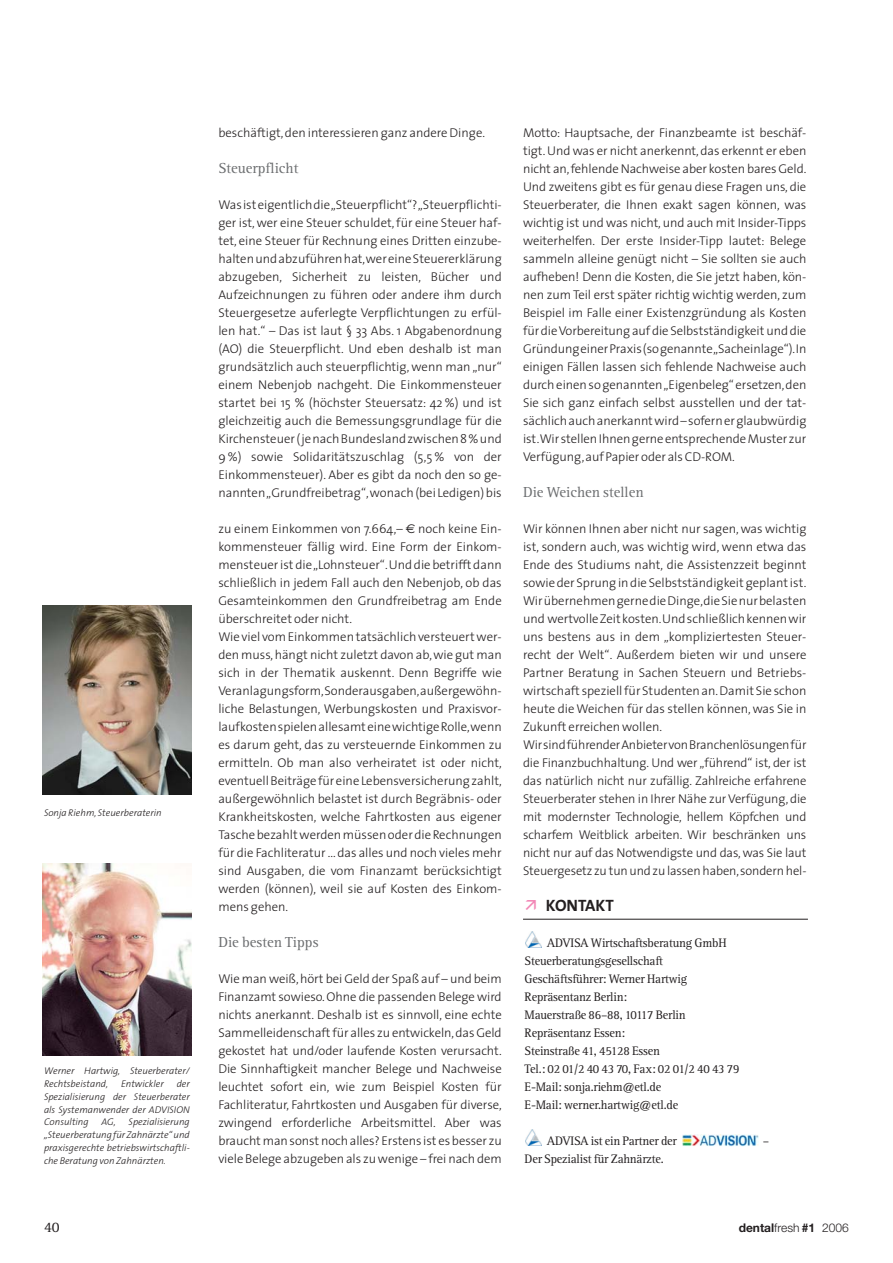
<style>
.page{position:relative;width:893px;height:1263px;background:#fff}
.page>*{position:absolute;margin:0;border:0;box-sizing:border-box;transform-origin:0 0}
.t1{font:700 16.5px "The Sans";letter-spacing:-.005em;color:#231f20}
.t2{font:15px "Rotis Serif";color:#6c6e70}
.t3{font:15px "Rotis Serif";color:#231f20}
.t4{font:300 12.75px/18px "The Sans";color:#231f20;text-align:justify}
.t5{font:12.75px/18px "Rotis Serif";letter-spacing:-.015em;color:#231f20}
.t6{font:300 12px "Helvetica Neue";color:#231f20}
.t7{font:italic 300 9.75px/12.8px "The Sans";color:#231f20;text-align:justify}
.s1{font-family:"Euro Sans";font-weight:400}
.s2{font-weight:700}
</style>
<div class="page">
<img style="left:43px;top:605px;width:148px;height:190px">
<hr style="left:523px;top:919px;width:285px;height:1px;background:#231f20">
<img style="left:526px;top:932px;width:15px;height:16px">
<img style="left:526px;top:1129px;width:15px;height:16px">
<img style="left:43px;top:864px;width:148px;height:191px">
<img style="left:682px;top:1134px;width:76px;height:13px">
<p class="t7" style="left:44px;top:807px;width:119px">Sonja Riehm, Steuerberaterin</p>
<p class="t7" style="left:44px;top:1066px;width:147px">Werner Hartwig, Steuerberater/<br>Rechtsbeistand,</p>
<p class="t7" style="left:44px;top:1078px;width:147px;text-indent:133px">der Spezialisierung der Steuerberater als Systemanwender der ADVISION Consulting</p>
<p class="t7" style="left:121px;top:1078px;width:44px">Entwickler</p>
<p class="t7" style="left:44px;top:1117px;width:147px;text-indent:85px">Spezialisierung „Steuerberatung für Zahnärzte“ und praxisgerechte betriebswirtschaftli&shy;che Beratung von Zahnärzten.</p>
<p class="t7" style="left:101px;top:1117px;width:16px">AG,</p>
<p class="t4" style="left:218px;top:125px;width:268px">beschäftigt,den interessieren ganz andere Dinge.</p>
<p class="t2" style="left:218px;top:163px;width:82px">Steuerpflicht</p>
<p class="t4" style="left:218px;top:197px;width:285px">Was isteigentlich die „Steuerpflicht“? „Steuerpflichti&shy;ger ist, wer eine Steuer schuldet, für eine Steuer haf&shy;tet, eine Steuer für Rechnung eines Dritten einzube&shy;halten und abzuführen hat,wer eine Steuererklärung abzugeben, Sicherheit zu leisten, Bücher und Aufzeichnungen zu führen oder andere ihm durch Steuergesetze auferlegte Verpflichtungen zu erfül&shy;len hat.“ – Das ist laut § 33 Abs. 1 Abgabenordnung (AO) die Steuerpflicht. Und eben deshalb ist man grundsätzlich auch steuerpflichtig, wenn man „nur“ einem Nebenjob nachgeht. Die Einkommensteuer startet bei 15 % (höchster Steuersatz: 42 %) und ist gleichzeitig auch die Bemessungsgrundlage für die Kirchensteuer (je nach Bundesland zwischen 8 % und 9 %) sowie Solidaritätszuschlag (5,5 % von der Einkommensteuer). Aber es gibt da noch den so ge&shy;nannten „Grundfreibetrag“,wonach (bei Ledigen) bis</p>
<p class="t4" style="left:218px;top:521px;width:285px;text-align:left">zu einem Einkommen von 7.664,– <span class="s1">€</span> noch keine Ein&shy;kommensteuer fällig wird. Eine Form der Einkom&shy;mensteuer ist die „Lohnsteuer“.Und die betrifft dann schließlich in jedem Fall auch den Nebenjob, ob das Gesamteinkommen den Grundfreibetrag am Ende überschreitet oder nicht.<br>Wie viel vom Einkommen tatsächlich versteuert wer&shy;den muss,hängt nicht zuletzt davon ab,wie gut man sich in der Thematik auskennt. Denn Begriffe wie Veranlagungsform,Sonderausgaben,außergewöhn&shy;liche Belastungen, Werbungskosten und Praxisvor&shy;laufkosten spielen allesamt eine wichtige Rolle,wenn es darum geht, das zu versteuernde Einkommen zu ermitteln. Ob man also verheiratet ist oder nicht, eventuell Beiträge für eine Lebensversicherung zahlt, außergewöhnlich belastet ist durch Begräbnis- oder Krankheitskosten, welche Fahrtkosten aus eigener Tasche bezahlt werden müssen oder die Rechnungen für die Fachliteratur ... das alles und noch vieles mehr sind Ausgaben, die vom Finanzamt berücksichtigt werden (können), weil sie auf Kosten des Einkom&shy;mens gehen.</p>
<p class="t2" style="left:218px;top:937px;width:102px">Die besten Tipps</p>
<p class="t4" style="left:218px;top:971px;width:285px">Wie man weiß, hört bei Geld der Spaß auf – und beim Finanzamt sowieso. Ohne die passenden Belege wird nichts anerkannt. Deshalb ist es sinnvoll, eine echte Sammelleidenschaft für alles zu entwickeln,das Geld gekostet hat und/oder laufende Kosten verursacht.<br>Die Sinnhaftigkeit mancher Belege und Nachweise leuchtet sofort ein, wie zum Beispiel Kosten für Fachliteratur, Fahrtkosten und Ausgaben für diverse, zwingend erforderliche Arbeitsmittel. Aber was braucht man sonst noch alles? Erstens ist es besser zu viele Belege abzugeben als zu wenige – frei nach dem</p>
<p class="t4" style="left:523px;top:125px;width:285px">Motto: Hauptsache, der Finanzbeamte ist beschäf&shy;tigt. Und was er nicht anerkennt, das erkennt er eben nicht an,fehlende Nachweise aber kosten bares Geld.<br>Und zweitens gibt es für genau diese Fragen uns, die Steuerberater, die Ihnen exakt sagen können, was wichtig ist und was nicht, und auch mit Insider-Tipps weiterhelfen. Der erste Insider-Tipp lautet: Belege sammeln alleine genügt nicht – Sie sollten sie auch aufheben! Denn die Kosten, die Sie jetzt haben, kön&shy;nen zum Teil erst später richtig wichtig werden, zum Beispiel im Falle einer Existenzgründung als Kosten für die Vorbereitung auf die Selbstständigkeit und die Gründung einer Praxis (so genannte „Sacheinlage“).In einigen Fällen lassen sich fehlende Nachweise auch durch einen so genannten „Eigenbeleg“ ersetzen,den Sie sich ganz einfach selbst ausstellen und der tat&shy;sächlich auch anerkannt wird – sofern er glaubwürdig ist.Wir stellen Ihnen gerne entsprechende Muster zur Verfügung,auf Papier oder als CD-ROM.</p>
<p class="t2" style="left:523px;top:487px;width:122px">Die Weichen stellen</p>
<p class="t4" style="left:523px;top:521px;width:285px;text-align:left">Wir können Ihnen aber nicht nur sagen, was wichtig ist, sondern auch, was wichtig wird, wenn etwa das Ende des Studiums naht, die Assistenzzeit beginnt sowie der Sprung in die Selbstständigkeit geplant ist.<br>Wir übernehmen gerne die Dinge,die Sie nur belasten und wertvolle Zeit kosten.Und schließlich kennen wir uns bestens aus in dem „kompliziertesten Steuer&shy;recht der Welt“. Außerdem bieten wir und unsere Partner Beratung in Sachen Steuern und Betriebs&shy;wirtschaft speziell für Studenten an.Damit Sie schon heute die Weichen für das stellen können, was Sie in Zukunft erreichen wollen.<br>Wir sind führender Anbieter von Branchenlösungen für die Finanzbuchhaltung. Und wer „führend“ ist, der ist das natürlich nicht nur zufällig. Zahlreiche erfahrene Steuerberater stehen in Ihrer Nähe zur Verfügung, die mit modernster Technologie, hellem Köpfchen und scharfem Weitblick arbeiten. Wir beschränken uns nicht nur auf das Notwendigste und das, was Sie laut Steuergesetz zu tun und zu lassen haben,sondern hel-</p>
<p class="t1" style="left:546px;top:897px;width:70px">KONTAKT</p>
<p class="t5" style="left:524px;top:935px;width:216px;text-indent:22px">ADVISA Wirtschaftsberatung GmbH<br>Steuerberatungsgesellschaft<br>Geschäftsführer: Werner Hartwig<br>Repräsentanz Berlin:<br>Mauerstraße 86–88, 10117 Berlin<br>Repräsentanz Essen:<br>Steinstraße 41, 45128 Essen<br>Tel.: 02 01/2 40 43 70, Fax: 02 01/2 40 43 79<br>E-Mail: sonja.riehm@etl.de<br>E-Mail: werner.hartwig@etl.de</p>
<p class="t5" style="left:547px;top:1133px;width:132px">ADVISA ist ein Partner der</p>
<p class="t5" style="left:763px;top:1133px;width:8px">–</p>
<p class="t5" style="left:524px;top:1151px;width:141px">Der Spezialist für Zahnärzte.</p>
<p class="t3" style="left:44px;top:1222px;width:17px">40</p>
<p class="t6" style="left:739px;top:1224px;width:112px"><span class="s2">dental</span>fresh <span class="s2">#1</span> 2006</p>
</div>
